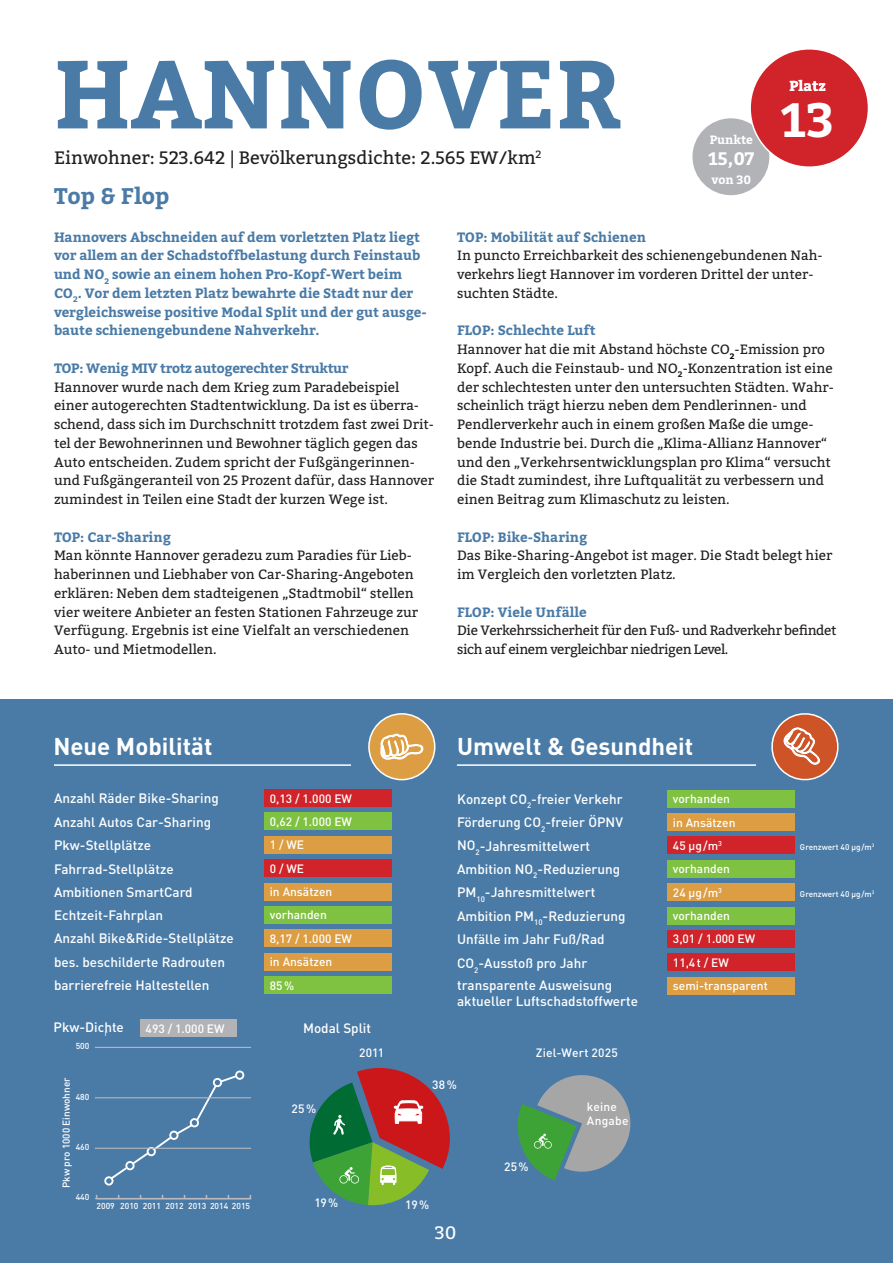
<style>
.page{position:relative;width:893px;height:1263px;background:#fff}
.page>*{position:absolute;margin:0;border:0;box-sizing:border-box;transform-origin:0 0}
.t1{font:700 96px "Bitter";letter-spacing:.01em;color:#4a7ba7}
.t2{font:700 47.85px "Bitter";color:#fff}
.t3{font:700 24px "DINOT";color:#fff}
.t4{font:700 22.5px "Bitter";color:#4a7ba7}
.t5{font:18px "Bitter";color:#231f20}
.t6{font:700 18px "Bitter";color:#fff}
.t7{font:18px "Bitter";color:#fff}
.t8{font:700 14.4px "Bitter";color:#fff}
.t9{font:13.5px/18.8px "Bitter";color:#231f20}
.t10{font:500 13.5px/23.4px "DINOT";color:#fff}
.t11{font:700 13.5px/18.8px "Bitter";letter-spacing:-.005em;color:#4a7ba7}
.t12{font:13.5px/18.8px "Bitter";letter-spacing:-.03em;color:#231f20}
.t13{font:700 13.5px "Bitter";letter-spacing:-.025em;color:#4a7ba7}
.t14{font:500 12px/23.4px "DINOT";color:#fff}
.t15{font:500 12px "DINOT";letter-spacing:.02em;color:#fff}
.t16{font:700 12px "Bitter";color:#fff}
.t17{font:500 10.05px "DINOT";color:#fff}
.t18{font:500 8.55px "DINOT";color:#fff}
.t19{font:500 8.55px "DINOT";color:#fff;scale:.74 1}
.t20{font:500 8.25px "DINOT";color:#fff}
.s1{font-weight:700;color:#4a7ba7}
</style>
<div class="page">
<div style="left:692px;top:118px;width:77px;height:77px;background:#b2b3b7;border-radius:50%"></div>
<div style="left:0;top:699px;width:893px;height:564px;background:#4a7ba7"></div>
<hr style="left:54px;top:764px;width:297px;height:2px;background:#fff">
<hr style="left:457px;top:764px;width:299px;height:2px;background:#fff">
<div style="left:668px;top:790px;width:127px;height:17px;background:#7fc241"></div>
<div style="left:668px;top:813px;width:127px;height:17px;background:#dd9d43"></div>
<div style="left:668px;top:837px;width:127px;height:17px;background:#d1232a"></div>
<div style="left:668px;top:860px;width:127px;height:17px;background:#7fc241"></div>
<div style="left:668px;top:884px;width:127px;height:17px;background:#dd9d43"></div>
<div style="left:668px;top:907px;width:127px;height:17px;background:#7fc241"></div>
<div style="left:668px;top:930px;width:127px;height:17px;background:#d1232a"></div>
<div style="left:668px;top:977px;width:127px;height:17px;background:#dd9d43"></div>
<div style="left:264px;top:789px;width:128px;height:17px;background:#d1232a"></div>
<div style="left:264px;top:813px;width:128px;height:17px;background:#7fc241"></div>
<div style="left:264px;top:836px;width:128px;height:17px;background:#dd9d43"></div>
<div style="left:264px;top:860px;width:128px;height:17px;background:#d1232a"></div>
<div style="left:264px;top:883px;width:128px;height:17px;background:#dd9d43"></div>
<div style="left:264px;top:906px;width:128px;height:17px;background:#7fc241"></div>
<div style="left:264px;top:930px;width:128px;height:17px;background:#dd9d43"></div>
<div style="left:264px;top:953px;width:128px;height:17px;background:#dd9d43"></div>
<div style="left:264px;top:976px;width:128px;height:17px;background:#7fc241"></div>
<svg style="left:771px;top:713px;width:68px;height:68px"></svg>
<div style="left:369px;top:714px;width:66px;height:66px;background:#dd9d43;border-radius:50%"></div>
<div style="left:368px;top:713px;width:67px;height:67px;border:2px solid #fff;border-radius:50%"></div>
<svg style="left:379px;top:713px;width:45px;height:47px"></svg>
<div style="left:668px;top:954px;width:127px;height:17px;background:#d1232a"></div>
<div style="left:750px;top:49px;width:118px;height:118px;background:#d1232a;border-radius:50%"></div>
<div style="left:749px;top:48px;width:120px;height:120px;border:2px solid #fff;border-radius:50%"></div>
<svg style="left:517px;top:1075px;width:114px;height:105px"></svg>
<svg style="left:309px;top:1068px;width:141px;height:138px"></svg>
<svg style="left:103px;top:1070px;width:142px;height:116px"></svg>
<hr style="left:95px;top:1198px;width:156px;height:1px;background:#bababf">
<hr style="left:95px;top:1148px;width:156px;height:1px;background:#bababf">
<hr style="left:95px;top:1097px;width:156px;height:1px;background:#bababf">
<hr style="left:95px;top:1047px;width:156px;height:1px;background:#bababf">
<div style="left:140px;top:1019px;width:96px;height:18px;background:#b2b3b7"></div>
<h1 class="t1" style="left:54px;top:20px;width:568px">HANNOVER</h1>
<h3 class="t5" style="left:54px;top:144px;width:489px">Einwohner: 523.642 | Bevölkerungsdichte: 2.565 EW/km<sup>2</sup></h3>
<h3 class="t4" style="left:54px;top:179px;width:117px">Top &amp; Flop</h3>
<p class="t11" style="left:54px;top:227px;width:374px">Hannovers Abschneiden auf dem vorletzten Platz liegt vor allem an der Schadstoffbelastung durch Feinstaub und NO<sub>2</sub> sowie an einem hohen Pro-Kopf-Wert beim CO<sub>2</sub>. Vor dem letzten Platz bewahrte die Stadt nur der vergleichsweise positive Modal Split und der gut ausge&shy;baute schienengebundene Nahverkehr.</p>
<p class="t13" style="left:54px;top:358px;width:296px">TOP: Wenig MIV trotz autogerechter Struktur</p>
<p class="t9" style="left:54px;top:377px;width:381px">Hannover wurde nach dem Krieg zum Paradebeispiel einer autogerechten Stadtentwicklung. Da ist es überra&shy;schend, dass sich im Durchschnitt trotzdem fast zwei Drit&shy;tel der Bewohnerinnen und Bewohner täglich gegen das Auto entscheiden. Zudem spricht der Fußgängerinnen&shy;und Fußgängeranteil von 25 Prozent dafür, dass Hannover zumindest in Teilen eine Stadt der kurzen Wege ist.</p>
<p class="t11" style="left:54px;top:527px;width:119px">TOP: Car-Sharing</p>
<p class="t9" style="left:54px;top:546px;width:366px">Man könnte Hannover geradezu zum Paradies für Lieb&shy;haberinnen und Liebhaber von Car-Sharing-Angeboten erklären: Neben dem stadteigenen „Stadtmobil“ stellen vier weitere Anbieter an festen Stationen Fahrzeuge zur Verfügung. Ergebnis ist eine Vielfalt an verschiedenen Auto- und Mietmodellen.</p>
<p class="t8" style="left:789px;top:75px;width:38px">Platz</p>
<h2 class="t2" style="left:780px;top:84px;width:56px">13</h2>
<p class="t16" style="left:710px;top:130px;width:45px">Punkte</p>
<p class="t16" style="left:711px;top:170px;width:41px">von 30</p>
<h3 class="t6" style="left:708px;top:145px;width:48px">15,07</h3>
<p class="t11" style="left:457px;top:227px;width:190px">TOP: Mobilität auf Schienen</p>
<p class="t9" style="left:457px;top:246px;width:367px">In puncto Erreichbarkeit des schienengebundenen Nah&shy;verkehrs liegt Hannover im vorderen Drittel der unter&shy;suchten Städte.</p>
<p class="t9" style="left:457px;top:321px;width:378px"><span class="s1">FLOP: Schlechte Luft<br></span>Hannover hat die mit Abstand höchste CO<sub>2</sub>-Emission pro Kopf. Auch die Feinstaub- und NO<sub>2</sub>-Konzentration ist eine der schlechtesten unter den untersuchten Städten. Wahr&shy;scheinlich trägt hierzu neben dem Pendlerinnen- und Pendlerverkehr auch in einem großen Maße die umge&shy;bende Industrie bei. Durch die „Klima-Allianz Hannover“ und den „Verkehrsentwicklungsplan pro Klima“ versucht die Stadt zumindest, ihre Luftqualität zu verbessern und einen Beitrag zum Klimaschutz zu leisten.</p>
<p class="t11" style="left:457px;top:527px;width:132px">FLOP: Bike-Sharing</p>
<p class="t9" style="left:457px;top:546px;width:377px">Das Bike-Sharing-Angebot ist mager. Die Stadt belegt hier im Vergleich den vorletzten Platz.</p>
<p class="t11" style="left:457px;top:602px;width:131px">FLOP: Viele Unfälle</p>
<p class="t12" style="left:457px;top:621px;width:381px">Die Verkehrssicherheit für den Fuß- und Radverkehr befindet sich auf einem vergleichbar niedrigen Level.</p>
<h3 class="t3" style="left:53px;top:730px;width:161px">Neue Mobilität</h3>
<h3 class="t3" style="left:457px;top:730px;width:238px">Umwelt &amp; Gesundheit</h3>
<p class="t14" style="left:673px;top:787px;width:84px">vorhanden<br>in Ansätzen<br>45 µg/m<sup>3 </sup>vorhanden<br>24 µg/m<sup>3 </sup>vorhanden<br>3,01 / 1.000 EW</p>
<p class="t14" style="left:673px;top:974px;width:96px">semi-transparent</p>
<p class="t14" style="left:270px;top:786px;width:84px">0,13 / 1.000 EW<br>0,62 / 1.000 EW<br>1 / WE<br>0 / WE<br>in Ansätzen vorhanden<br>8,17 / 1.000 EW in Ansätzen<br>85%</p>
<p class="t10" style="left:54px;top:786px;width:166px">Anzahl Räder Bike-Sharing<br>Anzahl Autos Car-Sharing<br>Pkw-Stellplätze<br>Fahrrad-Stellplätze</p>
<p class="t10" style="left:54px;top:879px;width:181px">Ambitionen SmartCard<br>Echtzeit-Fahrplan<br>Anzahl Bike&amp;Ride-Stellplätze bes. beschilderte Radrouten barrierefreie Haltestellen</p>
<p class="t10" style="left:457px;top:786px;width:170px">Konzept CO<sub>2</sub>-freier Verkehr<br>Förderung CO<sub>2</sub>-freier ÖPNV<br>NO<sub>2</sub>-Jahresmittelwert<br>Ambition NO<sub>2</sub>-Reduzierung<br>PM<sub>10</sub>-Jahresmittelwert<br>Ambition PM<sub>10</sub>-Reduzierung<br>Unfälle im Jahr Fuß/Rad</p>
<p class="t14" style="left:673px;top:950px;width:58px">11,4t / EW</p>
<p class="t10" style="left:457px;top:951px;width:157px;line-height:22.2px">CO<sub>2</sub>-Ausstoß pro Jahr transparente Ausweisung</p>
<p class="t10" style="left:457px;top:989px;width:182px">aktueller Luftschadstoffwerte</p>
<p class="t10" style="left:54px;top:1015px;width:72px">Pkw-Dichte</p>
<p class="t19" style="left:105px;top:1027px;width:5px">r</p>
<p class="t18" style="left:76px;top:1040px;width:15px">500</p>
<p class="t17" style="left:59px;top:1188px;width:112px;rotate:-90deg">Pkw pro 1000 Einwohner</p>
<p class="t18" style="left:76px;top:1091px;width:15px">480</p>
<p class="t18" style="left:76px;top:1140px;width:15px">460</p>
<p class="t18" style="left:76px;top:1191px;width:15px">440</p>
<p class="t14" style="left:146px;top:1016px;width:80px">493 / 1.000 EW</p>
<p class="t18" style="left:97px;top:1200px;width:155px">2009 2010 2011 2012 2013 2014 2015</p>
<p class="t10" style="left:303px;top:1016px;width:70px">Modal Split</p>
<p class="t14" style="left:359px;top:1040px;width:27px">2011</p>
<p class="t15" style="left:536px;top:1044px;width:84px">Ziel-Wert 2025</p>
<p class="t14" style="left:432px;top:1072px;width:26px">38%</p>
<p class="t14" style="left:292px;top:1097px;width:26px">25%</p>
<p class="t14" style="left:587px;top:1099px;width:43px;line-height:14.4px">keine<br>Angabe</p>
<p class="t14" style="left:314px;top:1190px;width:26px">19%</p>
<p class="t14" style="left:405px;top:1192px;width:26px">19%</p>
<h3 class="t7" style="left:435px;top:1219px;width:23px">30</h3>
<p class="t14" style="left:504px;top:1154px;width:26px">25%</p>
<p class="t20" style="left:800px;top:841px;width:76px">Grenzwert 40 µg/m<sup>3</sup></p>
<p class="t20" style="left:800px;top:888px;width:76px">Grenzwert 40 µg/m<sup>3</sup></p>
</div>
